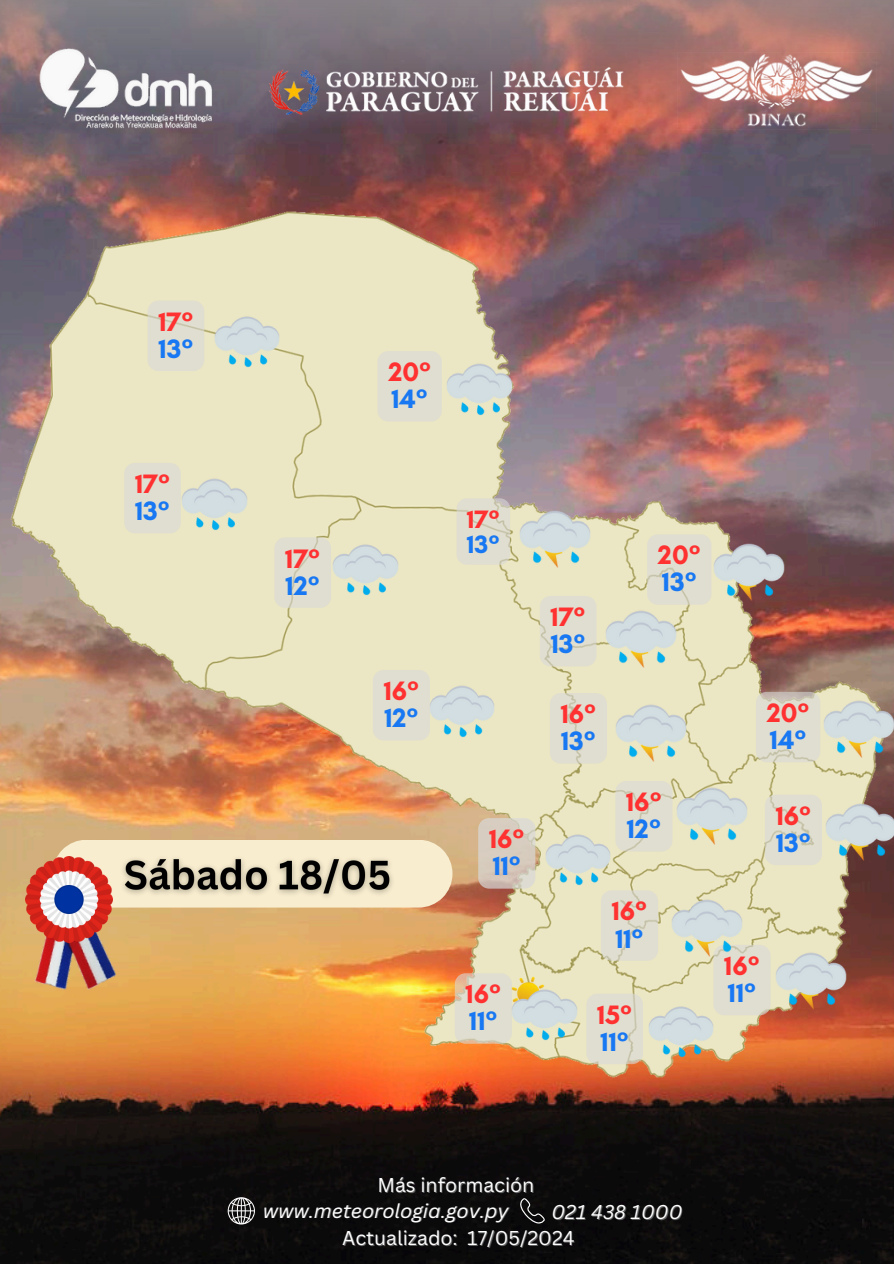
<style>
.page{position:relative;width:894px;height:1264px;background:#fff}
.page>*{position:absolute;margin:0;border:0;box-sizing:border-box;transform-origin:0 0}
.t1{font:700 27.15px/27px "Glacial Indifference";color:#ff3131}
.t2{font:700 25.65px/24.8px "Glacial Indifference";color:#ff3131}
.t3{font:19.5px "Canva Sans";color:#fefefe}
.t4{font:italic 19.5px "Canva Sans";color:#fefefe}
.s1{color:#1877f2}
</style>
<div class="page">
<img style="left:0;top:129px;width:893px;height:1134px">
<img style="left:0;top:164px;width:893px;height:960px">
<svg style="left:53px;top:839px;width:399px;height:68px;background:#f2e2c1"></svg>
<img style="left:103px;top:848px;width:298px;height:58px">
<svg style="left:520px;top:1197px;width:25px;height:26px"></svg>
<svg style="left:228px;top:1197px;width:27px;height:27px"></svg>
<svg style="left:0;top:0;width:893px;height:129px;background:#8d7476"></svg>
<img style="left:677px;top:53px;width:199px;height:76px">
<img style="left:38px;top:48px;width:177px;height:81px">
<img style="left:264px;top:59px;width:376px;height:64px">
<div style="left:647px;top:534px;width:64px;height:70px;background:#e0ded0;border-radius:11px"></div>
<img style="left:25px;top:921px;width:99px;height:75px">
<img style="left:25px;top:856px;width:87px;height:86px">
<div style="left:713px;top:944px;width:57px;height:71px;background:#e0ded0;border-radius:11px"></div>
<img style="left:429px;top:673px;width:65px;height:65px">
<img style="left:182px;top:466px;width:65px;height:65px">
<img style="left:332px;top:531px;width:66px;height:66px">
<div style="left:586px;top:993px;width:56px;height:71px;background:#e0ded0;border-radius:11px"></div>
<div style="left:764px;top:794px;width:57px;height:71px;background:#d9d9d9;border-radius:11px;opacity:.6"></div>
<div style="left:539px;top:596px;width:57px;height:70px;background:#e0ded0;border-radius:11px"></div>
<div style="left:755px;top:691px;width:65px;height:71px;background:#d9d9d9;border-radius:11px;opacity:.6"></div>
<svg style="left:274px;top:537px;width:57px;height:71px;background:#dfddce"></svg>
<div style="left:600px;top:890px;width:58px;height:70px;background:#d9d9d9;border-radius:11px;opacity:.6"></div>
<svg style="left:456px;top:498px;width:54px;height:67px;background:#dddbcc"></svg>
<div style="left:454px;top:973px;width:58px;height:70px;background:#d9d9d9;border-radius:11px;opacity:.6"></div>
<div style="left:373px;top:670px;width:57px;height:70px;background:#e0ded0;border-radius:11px"></div>
<div style="left:147px;top:300px;width:57px;height:71px;background:#e0ded0;border-radius:11px"></div>
<div style="left:377px;top:351px;width:65px;height:70px;background:#e0ded0;border-radius:11px"></div>
<div style="left:124px;top:463px;width:57px;height:70px;background:#e0ded0;border-radius:11px"></div>
<div style="left:478px;top:818px;width:57px;height:70px;background:#d9d9d9;border-radius:11px;opacity:.7"></div>
<div style="left:615px;top:781px;width:57px;height:70px;background:#d9d9d9;border-radius:11px;opacity:.6"></div>
<div style="left:549px;top:693px;width:57px;height:70px;background:#d9d9d9;border-radius:11px;opacity:.6"></div>
<img style="left:648px;top:993px;width:65px;height:65px">
<img style="left:545px;top:821px;width:65px;height:65px">
<img style="left:825px;top:789px;width:68px;height:71px">
<img style="left:676px;top:773px;width:71px;height:71px">
<img style="left:823px;top:687px;width:70px;height:70px">
<img style="left:615px;top:691px;width:71px;height:70px">
<img style="left:605px;top:596px;width:71px;height:71px">
<img style="left:519px;top:496px;width:71px;height:71px">
<img style="left:713px;top:529px;width:71px;height:71px">
<img style="left:446px;top:351px;width:66px;height:65px">
<img style="left:214px;top:303px;width:66px;height:66px">
<img style="left:671px;top:885px;width:71px;height:71px">
<img style="left:775px;top:938px;width:71px;height:71px">
<img style="left:512px;top:976px;width:65px;height:65px">
<h2 class="t1" style="left:158px;top:308px;width:36px">17°<br><span class="s1">13°</span></h2>
<h3 class="t1" style="left:135px;top:470px;width:36px">17°<br><span class="s1">13°</span></h3>
<h2 class="t1" style="left:285px;top:544px;width:36px">17°<br><span class="s1">12°</span></h2>
<p class="t1" style="left:388px;top:358px;width:44px">20°<br><span class="s1">14°</span></p>
<p class="t1" style="left:383px;top:677px;width:37px">16°<br><span class="s1">12°</span></p>
<p class="t2" style="left:466px;top:507px;width:34px">17°<br><span class="s1">13°</span></p>
<p class="t1" style="left:489px;top:825px;width:37px">16°<br><span class="s1">11°</span></p>
<p class="t1" style="left:465px;top:980px;width:37px">16°<br><span class="s1">11°</span></p>
<h2 class="t1" style="left:550px;top:603px;width:36px">17°<br><span class="s1">13°</span></h2>
<h2 class="t1" style="left:560px;top:700px;width:37px">16°<br><span class="s1">13°</span></h2>
<p class="t1" style="left:657px;top:541px;width:44px">20°<br><span class="s1">13°</span></p>
<h2 class="t1" style="left:626px;top:788px;width:37px">16°<br><span class="s1">12°</span></h2>
<p class="t1" style="left:611px;top:897px;width:37px">16°<br><span class="s1">11°</span></p>
<h2 class="t1" style="left:597px;top:1000px;width:36px">15°<br><span class="s1">11°</span></h2>
<p class="t1" style="left:766px;top:699px;width:44px">20°<br><span class="s1">14°</span></p>
<p class="t1" style="left:775px;top:801px;width:37px">16°<br><span class="s1">13°</span></p>
<h2 class="t1" style="left:724px;top:952px;width:37px">16°<br><span class="s1">11°</span></h2>
<h2 class="t3" style="left:377px;top:1171px;width:158px">Más información</h2>
<p class="t3" style="left:342px;top:1224px;width:117px">Actualizado:</p>
<p class="t3" style="left:467px;top:1224px;width:109px">17/05/2024</p>
<p class="t4" style="left:263px;top:1196px;width:247px">www.meteorologia.gov.py</p>
<p class="t4" style="left:551px;top:1197px;width:132px">021 438 1000</p>
</div>
